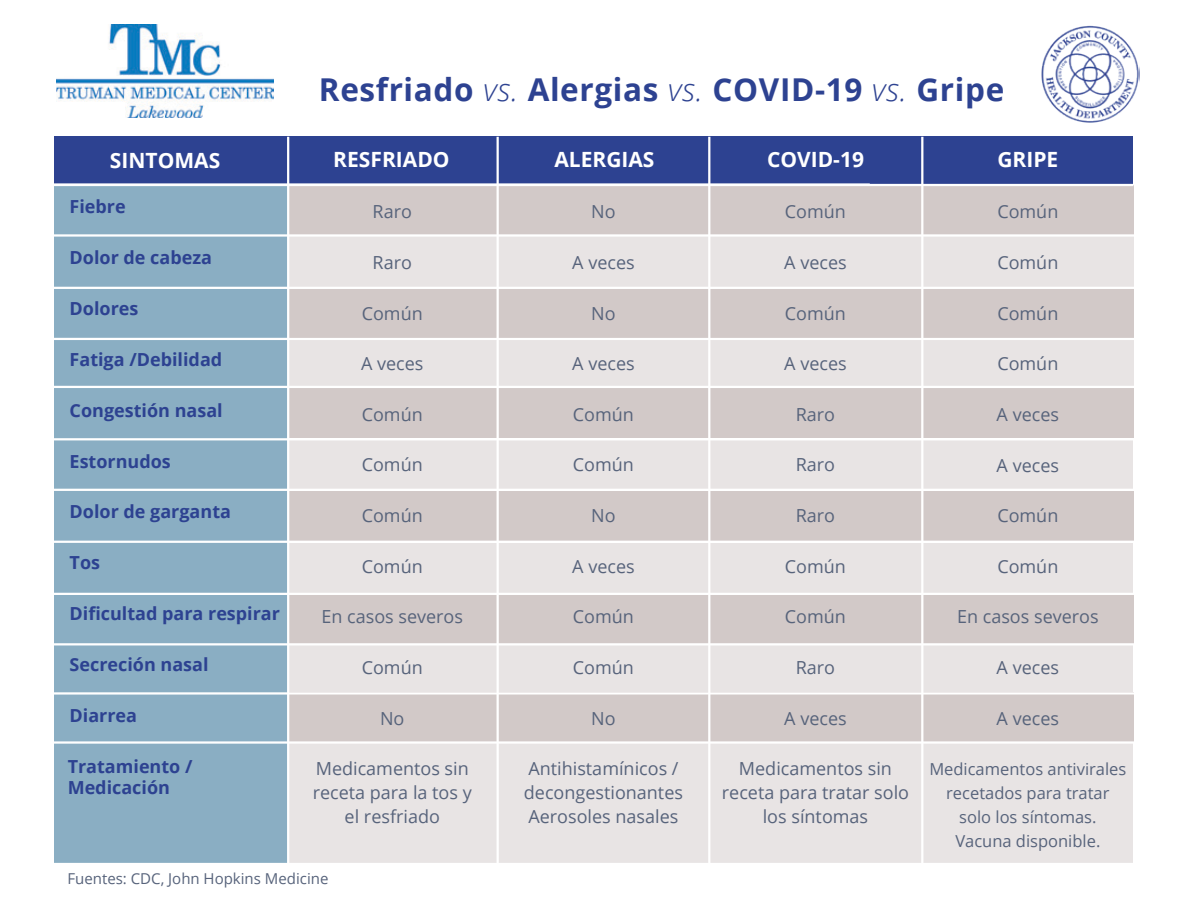
<style>
.page{position:relative;width:1188px;height:918px;background:#fff}
.page>*{position:absolute;margin:0;border:0;box-sizing:border-box;transform-origin:0 0}
.t1{font:700 31.5px "Open Sans";letter-spacing:.02em;color:#2d4291}
.t2{font:700 21px "Open Sans";color:#fff}
.t3{font:18px/24px "Open Sans";color:#57637b;text-align:center}
.t4{font:700 18px/21.6px "Open Sans";color:#2d4291}
.t5{font:16.5px/24px "Open Sans";color:#57637b;text-align:center}
.t6{font:15px "Open Sans";color:#57637b}
.s1{font-weight:300;font-style:italic}
</style>
<div class="page">
<div style="left:288px;top:185px;width:846px;height:50px;background:#d2c9c8"></div>
<div style="left:288px;top:288px;width:846px;height:50px;background:#d2c9c8"></div>
<div style="left:288px;top:387px;width:846px;height:50px;background:#d2c9c8"></div>
<div style="left:288px;top:491px;width:846px;height:51px;background:#d2c9c8"></div>
<div style="left:288px;top:594px;width:846px;height:50px;background:#d2c9c8"></div>
<div style="left:288px;top:692px;width:846px;height:51px;background:#d2c9c8"></div>
<div style="left:288px;top:236px;width:846px;height:50px;background:#e8e4e4"></div>
<div style="left:288px;top:338px;width:846px;height:50px;background:#e8e4e4"></div>
<div style="left:287px;top:439px;width:845px;height:51px;background:#e8e4e4"></div>
<div style="left:287px;top:543px;width:845px;height:51px;background:#e8e4e4"></div>
<div style="left:287px;top:644px;width:845px;height:51px;background:#e8e4e4"></div>
<div style="left:287px;top:743px;width:845px;height:121px;background:#e8e4e4"></div>
<div style="left:54px;top:137px;width:1079px;height:47px;background:#2d4291"></div>
<hr style="left:54px;top:183px;width:816px;height:3px;background:#fff">
<div style="left:54px;top:184px;width:234px;height:680px;background:#8aaec3"></div>
<hr style="left:54px;top:184px;width:1079px;height:2px;background:#fff">
<hr style="left:287px;top:137px;width:2px;height:727px;background:#fff">
<hr style="left:497px;top:137px;width:2px;height:727px;background:#fff">
<hr style="left:708px;top:137px;width:2px;height:727px;background:#fff">
<hr style="left:921px;top:137px;width:2px;height:727px;background:#fff">
<hr style="left:54px;top:863px;width:1085px;height:2px;background:#fff">
<hr style="left:54px;top:741px;width:1085px;height:3px;background:#fff">
<hr style="left:54px;top:692px;width:1085px;height:3px;background:#fff">
<hr style="left:54px;top:643px;width:1085px;height:2px;background:#fff">
<hr style="left:54px;top:593px;width:1085px;height:2px;background:#fff">
<hr style="left:54px;top:541px;width:1085px;height:2px;background:#fff">
<hr style="left:54px;top:438px;width:1085px;height:2px;background:#fff">
<hr style="left:54px;top:489px;width:1085px;height:2px;background:#fff">
<hr style="left:54px;top:386px;width:1085px;height:2px;background:#fff">
<hr style="left:54px;top:338px;width:1085px;height:2px;background:#fff">
<hr style="left:54px;top:287px;width:1085px;height:2px;background:#fff">
<hr style="left:54px;top:234px;width:1085px;height:3px;background:#fff">
<img style="left:1041px;top:25px;width:98px;height:98px">
<img style="left:56px;top:25px;width:217px;height:93px">
<h1 class="t1" style="left:319px;top:67px;width:687px">Resfriado <span class="s1">vs.</span> Alergias <span class="s1">vs.</span> COVID-19 <span class="s1">vs.</span> Gripe</h1>
<p class="t2" style="left:110px;top:146px;width:112px">SINTOMAS</p>
<p class="t2" style="left:333px;top:144px;width:118px">RESFRIADO</p>
<p class="t2" style="left:554px;top:144px;width:102px">ALERGIAS</p>
<p class="t2" style="left:767px;top:144px;width:98px">COVID-19</p>
<p class="t2" style="left:997px;top:144px;width:62px">GRIPE</p>
<p class="t3" style="left:373px;top:199px;width:41px">Raro</p>
<p class="t3" style="left:373px;top:250px;width:41px">Raro</p>
<p class="t3" style="left:362px;top:301px;width:63px">Común</p>
<p class="t3" style="left:361px;top:351px;width:64px">A veces</p>
<p class="t3" style="left:362px;top:402px;width:63px">Común</p>
<p class="t3" style="left:362px;top:452px;width:63px">Común</p>
<p class="t3" style="left:362px;top:503px;width:63px">Común</p>
<p class="t3" style="left:362px;top:554px;width:63px">Común</p>
<p class="t3" style="left:321px;top:604px;width:143px">En casos severos</p>
<p class="t3" style="left:362px;top:655px;width:63px">Común</p>
<p class="t3" style="left:380px;top:706px;width:26px">No</p>
<p class="t3" style="left:313px;top:756px;width:161px">Medicamentos sin receta para la tos y el resfriado</p>
<p class="t4" style="left:70px;top:196px;width:58px">Fiebre</p>
<p class="t4" style="left:70px;top:246px;width:144px">Dolor de cabeza</p>
<p class="t4" style="left:70px;top:297px;width:70px">Dolores</p>
<p class="t4" style="left:70px;top:348px;width:154px">Fatiga /Debilidad</p>
<p class="t4" style="left:70px;top:399px;width:155px">Congestión nasal</p>
<p class="t4" style="left:70px;top:450px;width:103px">Estornudos</p>
<p class="t4" style="left:70px;top:501px;width:163px">Dolor de garganta</p>
<p class="t4" style="left:70px;top:551px;width:32px">Tos</p>
<p class="t4" style="left:70px;top:602px;width:212px">Dificultad para respirar</p>
<p class="t4" style="left:70px;top:653px;width:141px">Secreción nasal</p>
<p class="t4" style="left:70px;top:704px;width:69px">Diarrea</p>
<p class="t4" style="left:68px;top:755px;width:126px">Tratamiento /<br>Medicación</p>
<p class="t3" style="left:785px;top:199px;width:63px">Común</p>
<p class="t3" style="left:784px;top:250px;width:64px">A veces</p>
<p class="t3" style="left:785px;top:301px;width:63px">Común</p>
<p class="t3" style="left:784px;top:351px;width:64px">A veces</p>
<p class="t3" style="left:796px;top:402px;width:41px">Raro</p>
<p class="t3" style="left:796px;top:453px;width:41px">Raro</p>
<p class="t3" style="left:796px;top:503px;width:41px">Raro</p>
<p class="t3" style="left:785px;top:554px;width:63px">Común</p>
<p class="t3" style="left:785px;top:604px;width:63px">Común</p>
<p class="t3" style="left:796px;top:655px;width:41px">Raro</p>
<p class="t3" style="left:784px;top:706px;width:64px">A veces</p>
<p class="t3" style="left:722px;top:756px;width:189px">Medicamentos sin receta para tratar solo los síntomas</p>
<p class="t3" style="left:997px;top:199px;width:63px">Común</p>
<p class="t3" style="left:997px;top:250px;width:63px">Común</p>
<p class="t3" style="left:997px;top:301px;width:63px">Común</p>
<p class="t3" style="left:997px;top:351px;width:63px">Común</p>
<p class="t3" style="left:997px;top:402px;width:64px">A veces</p>
<p class="t3" style="left:997px;top:453px;width:64px">A veces</p>
<p class="t3" style="left:997px;top:503px;width:63px">Común</p>
<p class="t3" style="left:997px;top:554px;width:63px">Común</p>
<p class="t3" style="left:957px;top:604px;width:143px">En casos severos</p>
<p class="t3" style="left:997px;top:655px;width:64px">A veces</p>
<p class="t3" style="left:997px;top:706px;width:64px">A veces</p>
<p class="t5" style="left:929px;top:757px;width:199px">Medicamentos antivirales recetados para tratar solo los síntomas.<br>Vacuna disponible.</p>
<p class="t3" style="left:591px;top:199px;width:26px">No</p>
<p class="t3" style="left:572px;top:250px;width:64px">A veces</p>
<p class="t3" style="left:591px;top:301px;width:26px">No</p>
<p class="t3" style="left:572px;top:351px;width:64px">A veces</p>
<p class="t3" style="left:573px;top:402px;width:63px">Común</p>
<p class="t3" style="left:573px;top:452px;width:63px">Común</p>
<p class="t3" style="left:591px;top:503px;width:26px">No</p>
<p class="t3" style="left:572px;top:554px;width:64px">A veces</p>
<p class="t3" style="left:573px;top:604px;width:63px">Común</p>
<p class="t3" style="left:573px;top:655px;width:63px">Común</p>
<p class="t3" style="left:591px;top:706px;width:26px">No</p>
<p class="t3" style="left:524px;top:756px;width:161px;text-align:left">Antihistamínicos / decongestionantes<br>Aerosoles nasales</p>
<p class="t6" style="left:68px;top:868px;width:262px">Fuentes: CDC, John Hopkins Medicine</p>
</div>
